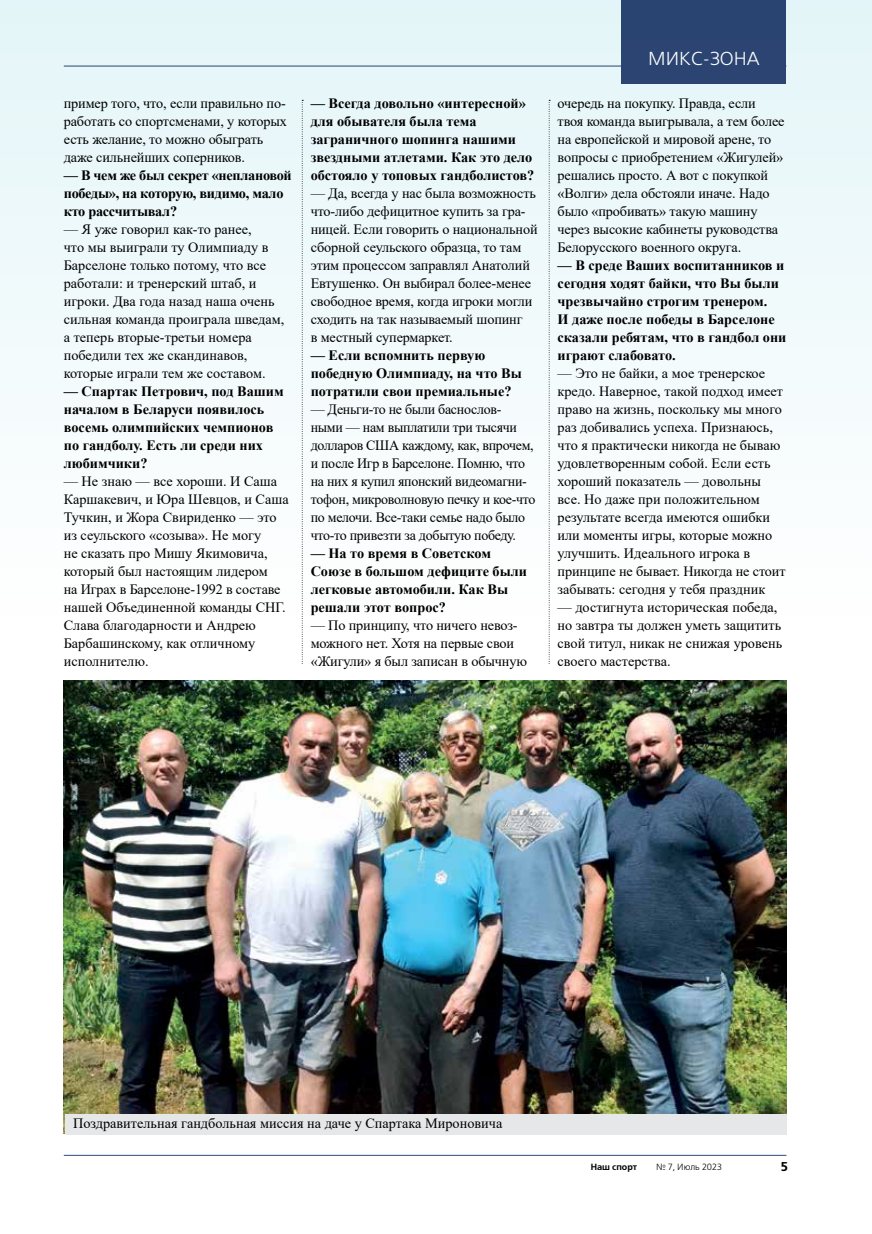
<style>
.page{position:relative;width:872px;height:1234px;background:#fff}
.page>*{position:absolute;margin:0;border:0;box-sizing:border-box;transform-origin:0 0}
.t1{font:18.75px "Free Set C";color:#fff}
.t2{font:14.25px/18px "Times New Roman";letter-spacing:-.01em;color:#000}
.t3{font:700 14.25px/18px "Times New Roman";color:#000}
.t4{font:700 14.25px/18px "Times New Roman";letter-spacing:-.02em;color:#000}
.t5{font:700 12.75px "Free Set C";color:#000}
.t6{font:9px "Free Set C";color:#000}
.t7{font:700 9px "Free Set C";color:#000}
</style>
<div class="page">
<hr style="left:64px;top:1154px;width:722px;height:1px;background:#304774">
<div style="left:0;top:0;width:872px;height:894px;background:linear-gradient(to bottom,#daebf0,#fff)"></div>
<img style="left:63px;top:680px;width:723px;height:452px">
<svg style="left:302px;top:100px;width:1px;height:564px"></svg>
<svg style="left:549px;top:100px;width:1px;height:564px"></svg>
<div style="left:65px;top:1113px;width:721px;height:21px;background:#e6e7e8"></div>
<p class="t2" style="left:64px;top:94px;width:225px">пример того, что, если правильно по&shy;работать со спортсменами, у которых есть желание, то можно обыграть даже сильнейших соперников.</p>
<p class="t4" style="left:64px;top:166px;width:229px">— В чем же был секрет «неплановой победы», на которую, видимо, мало кто рассчитывал?</p>
<p class="t2" style="left:64px;top:220px;width:222px">— Я уже говорил как-то ранее,<br>что мы выиграли ту Олимпиаду в<br>Барселоне только потому, что все работали: и тренерский штаб, и игроки. Два года назад наша очень сильная команда проиграла шведам, а теперь вторые-третьи номера победили тех же скандинавов, которые играли тем же составом.</p>
<p class="t3" style="left:64px;top:382px;width:221px">— Спартак Петрович, под Вашим началом в Беларуси появилось восемь олимпийских чемпионов по гандболу. Есть ли среди них любимчики?</p>
<p class="t2" style="left:64px;top:472px;width:226px">— Не знаю — все хороши. И Саша<br>Каршакевич, и Юра Шевцов, и Саша<br>Тучкин, и Жора Свириденко — это из сеульского «созыва». Не могу<br>не сказать про Мишу Якимовича, который был настоящим лидером<br>на Играх в Барселоне-1992 в составе нашей Объединенной команды СНГ.<br>Слава благодарности и Андрею<br>Барбашинскому, как отличному исполнителю.</p>
<p class="t3" style="left:311px;top:94px;width:225px">— Всегда довольно «интересной» для обывателя была тема заграничного шопинга нашими звездными атлетами. Как это дело обстояло у топовых гандболистов?</p>
<p class="t2" style="left:311px;top:184px;width:228px">— Да, всегда у нас была возможность что-либо дефицитное купить за гра&shy;ницей. Если говорить о национальной сборной сеульского образца, то там этим процессом заправлял Анатолий Евтушенко. Он выбирал более-менее свободное время, когда игроки могли сходить на так называемый шопинг<br>в местный супермаркет.</p>
<p class="t3" style="left:311px;top:346px;width:213px">— Если вспомнить первую победную Олимпиаду, на что Вы потратили свои премиальные?</p>
<p class="t2" style="left:311px;top:400px;width:226px">— Деньги-то не были баснослов&shy;ными — нам выплатили три тысячи долларов США каждому, как, впрочем, и после Игр в Барселоне. Помню, что на них я купил японский видеомагни&shy;тофон, микроволновую печку и кое-что по мелочи. Все-таки семье надо было что-то привезти за добытую победу.</p>
<p class="t3" style="left:311px;top:544px;width:218px">— На то время в Советском<br>Союзе в большом дефиците были легковые автомобили. Как Вы решали этот вопрос?</p>
<p class="t2" style="left:311px;top:616px;width:218px">— По принципу, что ничего невоз&shy;можного нет. Хотя на первые свои «Жигули» я был записан в обычную</p>
<h1 class="t1" style="left:648px;top:49px;width:113px">МИКС-ЗОНА</h1>
<p class="t2" style="left:557px;top:94px;width:228px">очередь на покупку. Правда, если твоя команда выигрывала, а тем более на европейской и мировой арене, то вопросы с приобретением «Жигулей» решались просто. А вот с покупкой «Волги» дела обстояли иначе. Надо было «пробивать» такую машину через высокие кабинеты руководства Белорусского военного округа.</p>
<p class="t3" style="left:557px;top:256px;width:230px">— В среде Ваших воспитанников и сегодня ходят байки, что Вы были чрезвычайно строгим тренером.<br>И даже после победы в Барселоне сказали ребятам, что в гандбол они играют слабовато.</p>
<p class="t2" style="left:557px;top:364px;width:229px">— Это не байки, а мое тренерское кредо. Наверное, такой подход имеет право на жизнь, поскольку мы много раз добивались успеха. Признаюсь, что я практически никогда не бываю удовлетворенным собой. Если есть хороший показатель — довольны все. Но даже при положительном результате всегда имеются ошибки или моменты игры, которые можно улучшить. Идеального игрока в принципе не бывает. Никогда не стоит забывать: сегодня у тебя праздник</p>
<p class="t2" style="left:557px;top:598px;width:226px">— достигнута историческая победа, но завтра ты должен уметь защитить свой титул, никак не снижая уровень своего мастерства.</p>
<p class="t2" style="left:73px;top:1113px;width:431px">Поздравительная гандбольная миссия на даче у Спартака Мироновича</p>
<p class="t7" style="left:590px;top:1161px;width:48px">Наш спорт</p>
<p class="t6" style="left:656px;top:1161px;width:67px">№ 7, Июль 2023</p>
<p class="t5" style="left:780px;top:1158px;width:9px">5</p>
</div>
